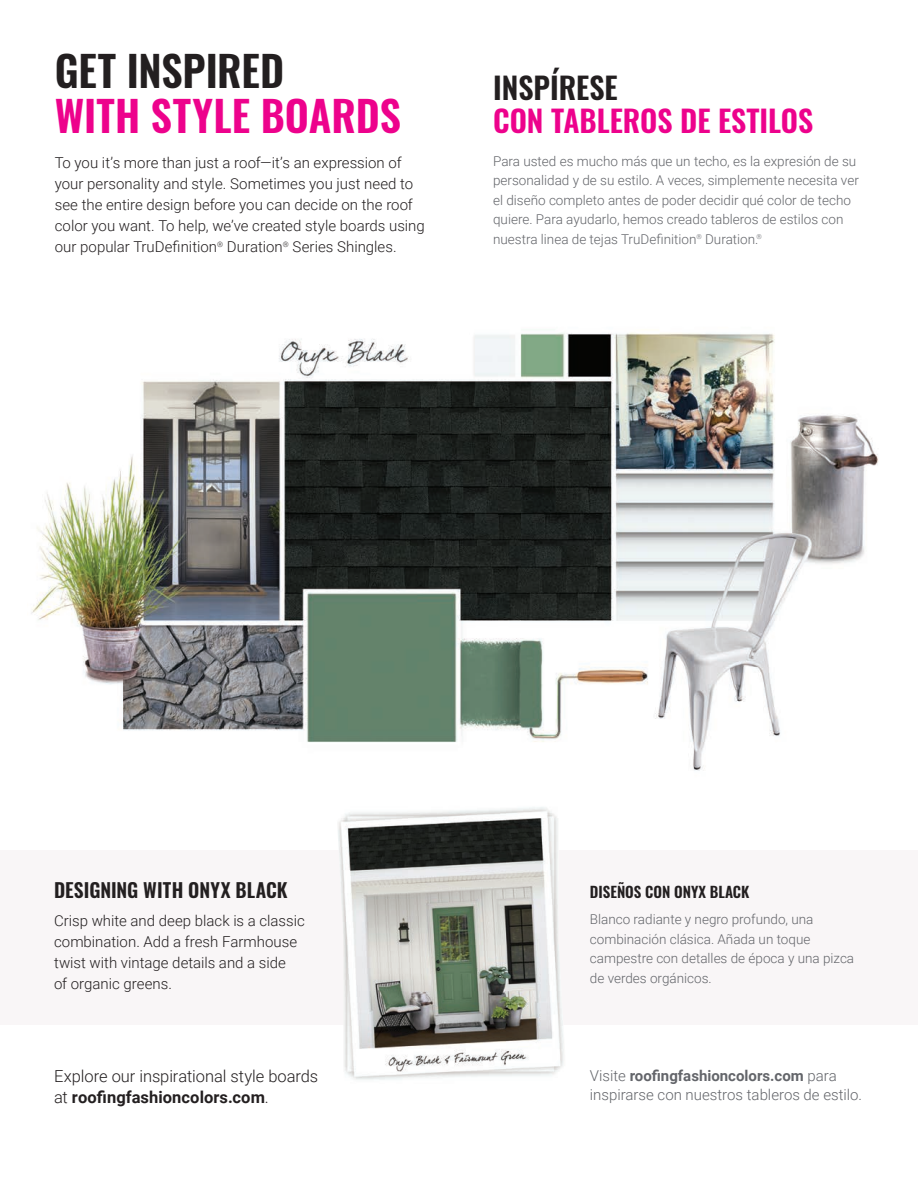
<style>
.page{position:relative;width:918px;height:1188px;background:#fff}
.page>*{position:absolute;margin:0;border:0;box-sizing:border-box;transform-origin:0 0}
.t1{font:600 42px/45px "Oswald";color:#ed028c}
.t2{font:600 30px/33px "Oswald";color:#ed028c}
.t3{font:600 19.5px "Oswald";color:#231f20}
.t4{font:300 16.5px/21px "Roboto";letter-spacing:-.005em;color:#231f20}
.t5{font:300 15px/21px "Roboto";color:#231f20}
.Body_Copy{font:300 15px/19.5px "Roboto";color:#63656a}
.t6{font:600 15px "Oswald";color:#231f20}
.Body_Copy-2{font:300 13.5px/19.5px "Roboto";color:#63656a}
.s1{color:#231f20}
.s2{font-weight:700}
</style>
<div class="page">
<img style="left:31px;top:332px;width:848px;height:439px">
<div style="left:0;top:850px;width:918px;height:175px;background:#f9f6f7"></div>
<img style="left:338px;top:807px;width:226px;height:273px">
<p class="t1" style="left:55px;top:51px;width:348px"><span class="s1">GET INSPIRED<br></span>WITH STYLE BOARDS</p>
<p class="t5" style="left:55px;top:151px;width:372px">To you it’s more than just a roof—it’s an expression of your personality and style. Sometimes you just need to see the entire design before you can decide on the roof color you want. To help, we’ve created style boards using our popular TruDefinition<sup>®</sup> Duration<sup>®</sup> Series Shingles.</p>
<h1 class="t2" style="left:493px;top:73px;width:322px"><span class="s1">INSPÍRESE<br></span>CON TABLEROS DE ESTILOS</h1>
<p class="Body_Copy-2" style="left:493px;top:151px;width:367px">Para usted es mucho más que un techo, es la expresión de su personalidad y de su estilo. A veces, simplemente necesita ver el diseño completo antes de poder decidir qué color de techo quiere. Para ayudarlo, hemos creado tableros de estilos con nuestra linea de tejas TruDefinition<sup>®</sup> Duration.<sup>®</sup></p>
<p class="t3" style="left:54px;top:880px;width:235px">DESIGNING WITH ONYX BLACK</p>
<p class="t5" style="left:54px;top:909px;width:252px">Crisp white and deep black is a classic combination. Add a fresh Farmhouse twist with vintage details and a side<br>of organic greens.</p>
<p class="t4" style="left:54px;top:1065px;width:266px">Explore our inspirational style boards at <span class="s2">roofingfashioncolors.com</span>.</p>
<h3 class="t6" style="left:590px;top:884px;width:161px">DISEÑOS CON ONYX BLACK</h3>
<p class="Body_Copy-2" style="left:590px;top:909px;width:266px">Blanco radiante y negro profundo, una combinación clásica. Añada un toque campestre con detalles de época y una pizca de verdes orgánicos.</p>
<p class="Body_Copy" style="left:590px;top:1065px;width:274px">Visite <span class="s2">roofingfashioncolors.com</span> para inspirarse con nuestros tableros de estilo.</p>
</div>
